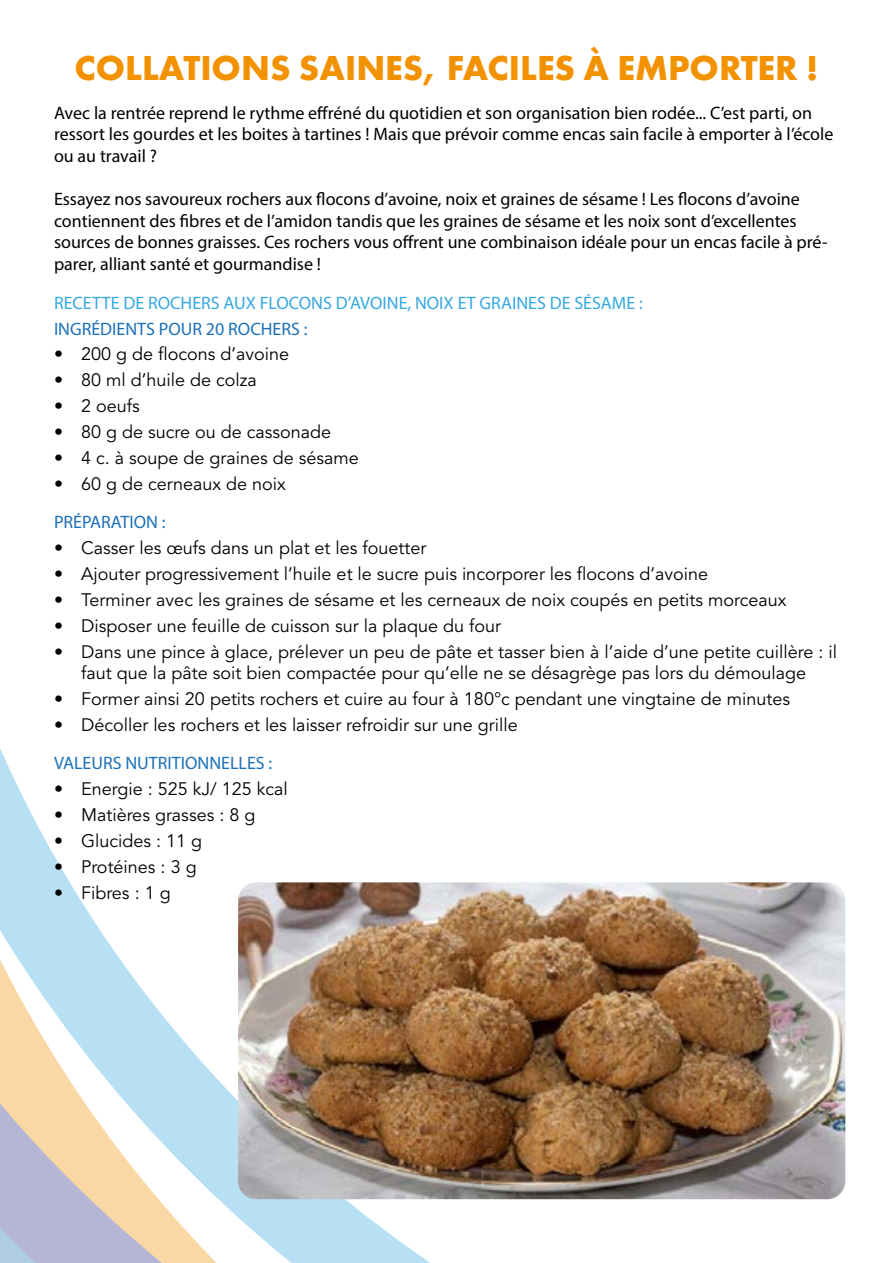
<style>
.page{position:relative;width:893px;height:1263px;background:#fff}
.page>*{position:absolute;margin:0;border:0;box-sizing:border-box;transform-origin:0 0}
.t1{font:700 36px "Futura New";color:#f39200}
.t2{font:18px/21.6px "Avenir LT Std";color:#000;text-align:center}
.t3{font:18px/21.6px "Myriad Pro";color:#000}
.t4{font:18px "Myriad Pro";color:#1d71b8}
.t5{font:18px "Myriad Pro";color:#36a9e1}
</style>
<div class="page">
<svg style="left:0;top:748px;width:846px;height:515px"></svg>
<img style="left:238px;top:882px;width:607px;height:317px">
<h1 class="t1" style="left:75px;top:45px;width:745px">COLLATIONS SAINES, FACILES À EMPORTER !</h1>
<p class="t3" style="left:54px;top:102px;width:781px">Avec la rentrée reprend le rythme effréné du quotidien et son organisation bien rodée... C’est parti, on ressort les gourdes et les boites à tartines ! Mais que prévoir comme encas sain facile à emporter à l’école ou au travail ?</p>
<p class="t3" style="left:54px;top:188px;width:775px">Essayez nos savoureux rochers aux flocons d’avoine, noix et graines de sésame ! Les flocons d’avoine contiennent des fibres et de l’amidon tandis que les graines de sésame et les noix sont d’excellentes sources de bonnes graisses. Ces rochers vous offrent une combinaison idéale pour un encas facile à pré&shy;parer, alliant santé et gourmandise !</p>
<p class="t5" style="left:54px;top:292px;width:590px">RECETTE DE ROCHERS AUX FLOCONS D’AVOINE, NOIX ET GRAINES DE SÉSAME :</p>
<p class="t4" style="left:54px;top:317px;width:255px">INGRÉDIENTS POUR 20 ROCHERS :</p>
<p class="t2" style="left:54px;top:344px;width:237px">• 200 g de flocons d’avoine</p>
<p class="t2" style="left:54px;top:370px;width:204px">• 80 ml d’huile de colza</p>
<p class="t2" style="left:54px;top:396px;width:87px">• 2 oeufs</p>
<p class="t2" style="left:54px;top:421px;width:279px">• 80 g de sucre ou de cassonade</p>
<p class="t2" style="left:54px;top:447px;width:306px">• 4 c. à soupe de graines de sésame</p>
<p class="t2" style="left:54px;top:473px;width:233px">• 60 g de cerneaux de noix</p>
<p class="t4" style="left:54px;top:511px;width:113px">PRÉPARATION :</p>
<p class="t2" style="left:54px;top:538px;width:374px">• Casser les œufs dans un plat et les fouetter</p>
<p class="t2" style="left:54px;top:563px;width:656px">• Ajouter progressivement l’huile et le sucre puis incorporer les flocons d’avoine</p>
<p class="t2" style="left:54px;top:589px;width:734px">• Terminer avec les graines de sésame et les cerneaux de noix coupés en petits morceaux</p>
<p class="t2" style="left:54px;top:615px;width:449px">• Disposer une feuille de cuisson sur la plaque du four</p>
<p class="t2" style="left:54px;top:641px;width:785px">• Dans une pince à glace, prélever un peu de pâte et tasser bien à l’aide d’une petite cuillère : il faut que la pâte soit bien compactée pour qu’elle ne se désagrège pas lors du démoulage</p>
<p class="t2" style="left:54px;top:688px;width:738px">• Former ainsi 20 petits rochers et cuire au four à 180°c pendant une vingtaine de minutes</p>
<p class="t2" style="left:54px;top:714px;width:465px">• Décoller les rochers et les laisser refroidir sur une grille</p>
<p class="t4" style="left:54px;top:752px;width:220px">VALEURS NUTRITIONNELLES :</p>
<p class="t2" style="left:54px;top:779px;width:235px">• Energie : 525 kJ/ 125 kcal</p>
<p class="t2" style="left:54px;top:805px;width:203px">• Matières grasses : 8 g</p>
<p class="t2" style="left:54px;top:830px;width:150px">• Glucides : 11 g</p>
<p class="t2" style="left:54px;top:856px;width:144px">• Protéines : 3 g</p>
<p class="t2" style="left:54px;top:882px;width:118px">• Fibres : 1 g</p>
</div>
